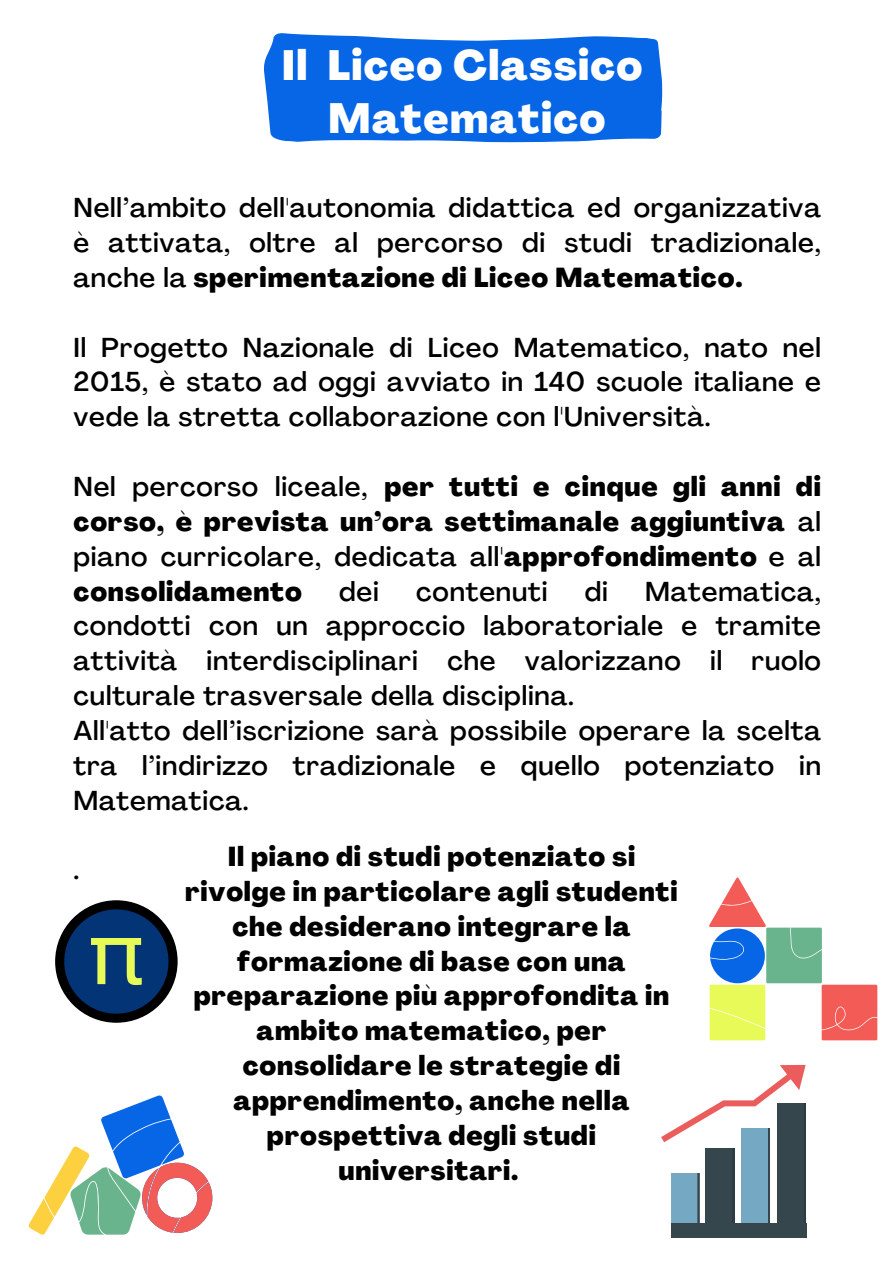
<style>
.page{position:relative;width:893px;height:1264px;background:#fff}
.page>*{position:absolute;margin:0;border:0;box-sizing:border-box;transform-origin:0 0}
.t1{font:900 44.85px "Agrandir";letter-spacing:.03em;color:#fff}
.t2{font:800 41.7px "Agrandir";letter-spacing:.03em;color:#fff}
.t3{font:500 27px/34.8px "Agrandir";letter-spacing:.03em;color:#000;text-align:justify}
.t4{font:800 27px/34.8px "Agrandir";letter-spacing:.03em;color:#000;text-align:justify}
.s1{font-weight:800}
.s2{font-weight:500}
</style>
<div class="page">
<svg style="left:709px;top:877px;width:168px;height:163px"></svg>
<svg style="left:29px;top:1095px;width:183px;height:139px"></svg>
<div style="left:708px;top:1147px;width:26px;height:76px;background:#2d3c43"></div>
<div style="left:743px;top:1128px;width:26px;height:95px;background:#75a9c3"></div>
<div style="left:779px;top:1103px;width:27px;height:120px;background:#2d3c43"></div>
<svg style="left:671px;top:1173px;width:28px;height:50px"></svg>
<div style="left:705px;top:1147px;width:26px;height:76px;background:#36464d"></div>
<div style="left:741px;top:1128px;width:26px;height:95px;background:#75a9c3"></div>
<div style="left:777px;top:1103px;width:26px;height:120px;background:#36464d"></div>
<div style="left:671px;top:1223px;width:135px;height:14px;background:#36464d"></div>
<svg style="left:661px;top:1064px;width:144px;height:78px"></svg>
<div style="left:60px;top:904px;width:113px;height:114px;background:#023476;border-radius:50%"></div>
<div style="left:55px;top:900px;width:123px;height:122px;border:9px solid #000;border-radius:50%"></div>
<svg style="left:91px;top:938px;width:51px;height:47px"></svg>
<svg style="left:264px;top:33px;width:399px;height:110px;background:#1972e7"></svg>
<p class="t1" style="left:275px;top:31px;width:333px">Punti di forza</p>
<p class="t2" style="left:282px;top:49px;width:362px">Il Liceo Classico</p>
<p class="t2" style="left:328px;top:102px;width:279px">Matematico</p>
<p class="t3" style="left:73px;top:193px;width:749px">Nell’ambito dell'autonomia didattica ed organizzativa è attivata, oltre al percorso di studi tradizionale, anche la <span class="s1">sperimentazione di Liceo Matematico.</span></p>
<p class="t3" style="left:73px;top:332px;width:749px">Il Progetto Nazionale di Liceo Matematico, nato nel 2015, è stato ad oggi avviato in 140 scuole italiane e vede la stretta collaborazione con l'Università.</p>
<p class="t4" style="left:73px;top:472px;width:749px"><span class="s2">Nel percorso liceale,</span> per tutti e cinque gli anni di corso, è prevista un’ora settimanale aggiuntiva <span class="s2">al piano curricolare, dedicata all'</span>approfondimento <span class="s2">e al </span>consolidamento</p>
<p class="t3" style="left:339px;top:576px;width:41px">dei</p>
<p class="t3" style="left:416px;top:576px;width:133px">contenuti</p>
<p class="t3" style="left:584px;top:576px;width:25px">di</p>
<p class="t3" style="left:73px;top:576px;width:749px;text-indent:571px">Matematica, condotti con un approccio laboratoriale e tramite attività interdisciplinari che valorizzano il ruolo culturale trasversale della disciplina.</p>
<p class="t3" style="left:73px;top:715px;width:749px">All'atto dell’iscrizione sarà possibile operare la scelta tra l’indirizzo tradizionale e quello potenziato in Matematica.</p>
<p class="t3" style="left:73px;top:855px;width:7px">.</p>
<p class="t4" style="left:185px;top:841px;width:494px;text-align:center">Il piano di studi potenziato si rivolge in particolare agli studenti che desiderano integrare la formazione di base con una preparazione più approfondita in ambito matematico, per consolidare le strategie di apprendimento, anche nella prospettiva degli studi universitari.</p>
</div>
